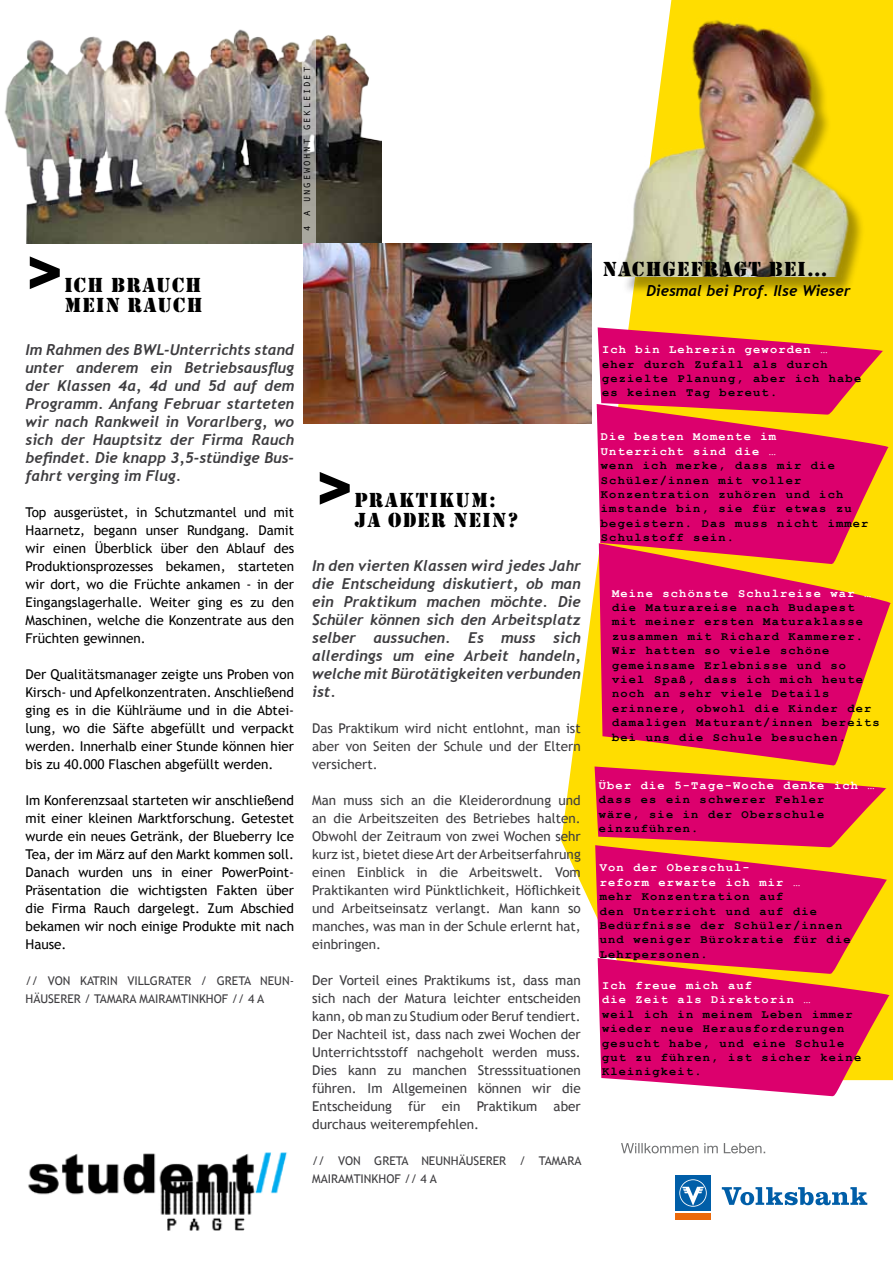
<style>
.page{position:relative;width:893px;height:1263px;background:#fff}
.page>*{position:absolute;margin:0;border:0;box-sizing:border-box;transform-origin:0 0}
.t1{font:italic 900 54px "Arial";color:#000}
.t2{font:21px "Stencil";letter-spacing:.06em;color:#000}
.t3{font:italic 700 15px/18px "Trebuchet";color:#3e3d40;text-align:justify}
.t4{font:italic 700 15px "Trebuchet";color:#000}
.t5{font:13.5px/18px "Trebuchet MS";color:#000;text-align:justify}
.t6{font:13.5px/18px "Trebuchet MS";color:#3e3d40;text-align:justify}
.t7{font:700 12px/14.4px "Courier New";letter-spacing:.1em;color:#000}
.t8{font:700 12px/14.4px "Courier New";letter-spacing:.1em;color:#fff}
.t9{font:12px/18px "Trebuchet MS";color:#3e3d40}
.t10{font:9px "Andale Mono";letter-spacing:.2em;color:#000}
</style>
<div class="page">
<img style="left:4px;top:29px;width:378px;height:214px">
<svg style="left:561px;top:276px;width:332px;height:637px;fill:#fd0"></svg>
<svg style="left:302px;top:29px;width:13px;height:220px;background:#b5b3b0"></svg>
<svg style="left:598px;top:327px;width:295px;height:77px;background:#e43556"></svg>
<svg style="left:597px;top:404px;width:296px;height:160px;background:#e22a5a"></svg>
<svg style="left:599px;top:543px;width:294px;height:223px;background:#e33254"></svg>
<svg style="left:675px;top:1210px;width:36px;height:1px"></svg>
<div style="left:675px;top:1175px;width:36px;height:35px;background:#005ea8"></div>
<svg style="left:679px;top:1179px;width:28px;height:28px"></svg>
<div style="left:675px;top:1213px;width:36px;height:7px;background:#eb690b"></div>
<svg style="left:621px;top:1143px;width:144px;height:10px"></svg>
<svg style="left:722px;top:1187px;width:145px;height:18px"></svg>
<div style="left:621px;top:23px;width:245px;height:272px;background:#000;opacity:.35"></div>
<img style="left:618px;top:0;width:275px;height:276px">
<svg style="left:595px;top:766px;width:298px;height:330px;background:#e4355d"></svg>
<img style="left:304px;top:243px;width:288px;height:180px">
<img style="left:28px;top:1152px;width:259px;height:79px">
<h1 class="t1" style="left:26px;top:239px;width:37px">&gt;</h1>
<h2 class="t2" style="left:64px;top:273px;width:139px">ICH BRAUCH</h2>
<h2 class="t2" style="left:65px;top:292px;width:139px">MEIN RAUCH</h2>
<p class="t10" style="left:301px;top:231px;width:165px;rotate:-90deg">4 A UNGEWOHNT GEKLEIDET</p>
<p class="t3" style="left:26px;top:340px;width:270px">Im Rahmen des BWL-Unterrichts stand unter anderem ein Betriebsausflug der Klassen 4a, 4d und 5d auf dem Programm. Anfang Februar starteten wir nach Rankweil in Vorarlberg, wo sich der Hauptsitz der Firma Rauch befindet. Die knapp 3,5-stündige Bus&shy;fahrt verging im Flug.</p>
<p class="t5" style="left:26px;top:503px;width:270px">Top ausgerüstet, in Schutzmantel und mit Haarnetz, begann unser Rundgang. Damit wir einen Überblick über den Ablauf des Produktionsprozesses bekamen, starteten wir dort, wo die Früchte ankamen - in der Eingangslagerhalle. Weiter ging es zu den Maschinen, welche die Konzentrate aus den Früchten gewinnen.</p>
<p class="t5" style="left:26px;top:665px;width:270px">Der Qualitätsmanager zeigte uns Proben von Kirsch- und Apfelkonzentraten. Anschließend ging es in die Kühlräume und in die Abtei&shy;lung, wo die Säfte abgefüllt und verpackt werden. Innerhalb einer Stunde können hier bis zu 40.000 Flaschen abgefüllt werden.</p>
<p class="t5" style="left:26px;top:791px;width:270px">Im Konferenzsaal starteten wir anschließend mit einer kleinen Marktforschung. Getestet wurde ein neues Getränk, der Blueberry Ice Tea, der im März auf den Markt kommen soll.<br>Danach wurden uns in einer PowerPoint-Präsentation die wichtigsten Fakten über die Firma Rauch dargelegt. Zum Abschied bekamen wir noch einige Produkte mit nach Hause.</p>
<p class="t9" style="left:26px;top:971px;width:270px">// VON KatRIN VILLGRATER / GRETA NEUN-<br>HÄUSERER / TAMARA MAIRAMTINKHOF // 4 A</p>
<h1 class="t1" style="left:315px;top:455px;width:37px">&gt;</h1>
<h2 class="t2" style="left:354px;top:488px;width:16px">PRAKTIKUM</h2>
<h2 class="t2" style="left:489px;top:488px;width:8px">:</h2>
<h2 class="t2" style="left:355px;top:508px;width:49px">JA ODER</h2>
<h2 class="t2" style="left:454px;top:508px;width:67px">NEIN?</h2>
<p class="t3" style="left:312px;top:557px;width:270px">In den vierten Klassen wird jedes Jahr die Entscheidung diskutiert, ob man ein Praktikum machen möchte. Die Schüler können sich den Arbeitsplatz selber aussuchen. Es muss sich allerdings um eine Arbeit handeln, welche mit Bürotätigkeiten verbunden ist.</p>
<p class="t6" style="left:312px;top:719px;width:270px">Das Praktikum wird nicht entlohnt, man ist aber von Seiten der Schule und der Eltern versichert.</p>
<p class="t6" style="left:312px;top:791px;width:270px">Man muss sich an die Kleiderordnung und an die Arbeitszeiten des Betriebes halten.<br>Obwohl der Zeitraum von zwei Wochen sehr kurz ist, bietet diese Art der Arbeitserfahrung einen Einblick in die Arbeitswelt. Vom Praktikanten wird Pünktlichkeit, Höflichkeit und Arbeitseinsatz verlangt. Man kann so manches, was man in der Schule erlernt hat, einbringen.</p>
<p class="t6" style="left:312px;top:971px;width:270px">Der Vorteil eines Praktikums ist, dass man sich nach der Matura leichter entscheiden kann, ob man zu Studium oder Beruf tendiert.<br>Der Nachteil ist, dass nach zwei Wochen der Unterrichtsstoff nachgeholt werden muss.<br>Dies kann zu manchen Stresssituationen führen. Im Allgemeinen können wir die Entscheidung für ein Praktikum aber durchaus weiterempfehlen.</p>
<p class="t9" style="left:312px;top:1152px;width:271px">// VON GRETA NEUNHÄUSERER / TAMARA<br>MAIRAMTINKHOF // 4 A</p>
<h2 class="t2" style="left:603px;top:256px;width:226px">NACHGEFRAGT BEI…</h2>
<p class="t4" style="left:646px;top:281px;width:206px">Diesmal bei Prof. Ilse Wieser</p>
<p class="t8" style="left:602px;top:342px;width:227px">Ich bin Lehrerin geworden …</p>
<p class="t7" style="left:602px;top:356px;width:261px">eher durch Zufall als durch gezielte Planung, aber ich habe es keinen Tag bereut.</p>
<p class="t8" style="left:601px;top:429px;width:177px">Die besten Momente im<br>Unterricht sind die …</p>
<p class="t7" style="left:601px;top:458px;width:269px">wenn ich merke, dass mir die<br>Schüler/innen mit voller<br>Konzentration zuhören und ich imstande bin, sie für etwas zu begeistern. Das muss nicht immer<br>Schulstoff sein.</p>
<p class="t8" style="left:612px;top:585px;width:261px">Meine schönste Schulreise war …</p>
<p class="t7" style="left:612px;top:600px;width:269px">die Maturareise nach Budapest mit meiner ersten Maturaklasse zusammen mit Richard Kammerer.<br>Wir hatten so viele schöne gemeinsame Erlebnisse und so viel Spaß, dass ich mich heute noch an sehr viele Details erinnere, obwohl die Kinder der damaligen Maturant/innen bereits bei uns die Schule besuchen.</p>
<p class="t8" style="left:599px;top:778px;width:278px">Über die 5-Tage-Woche denke ich …</p>
<p class="t7" style="left:599px;top:792px;width:227px;text-align:justify">dass es ein schwerer Fehler wäre, sie in der Oberschule einzuführen.</p>
<p class="t8" style="left:600px;top:860px;width:202px">Von der Oberschul&shy;reform erwarte ich mir …</p>
<p class="t7" style="left:600px;top:889px;width:252px">mehr Konzentration auf<br>den Unterricht und auf die<br>Bedürfnisse der Schüler/innen und weniger Bürokratie für die<br>Lehrpersonen.</p>
<p class="t8" style="left:602px;top:978px;width:210px">Ich freue mich auf<br>die Zeit als Direktorin …</p>
<p class="t7" style="left:602px;top:1006px;width:261px">weil ich in meinem Leben immer wieder neue Herausforderungen gesucht habe, und eine Schule gut zu führen, ist sicher keine<br>Kleinigkeit.</p>
</div>
